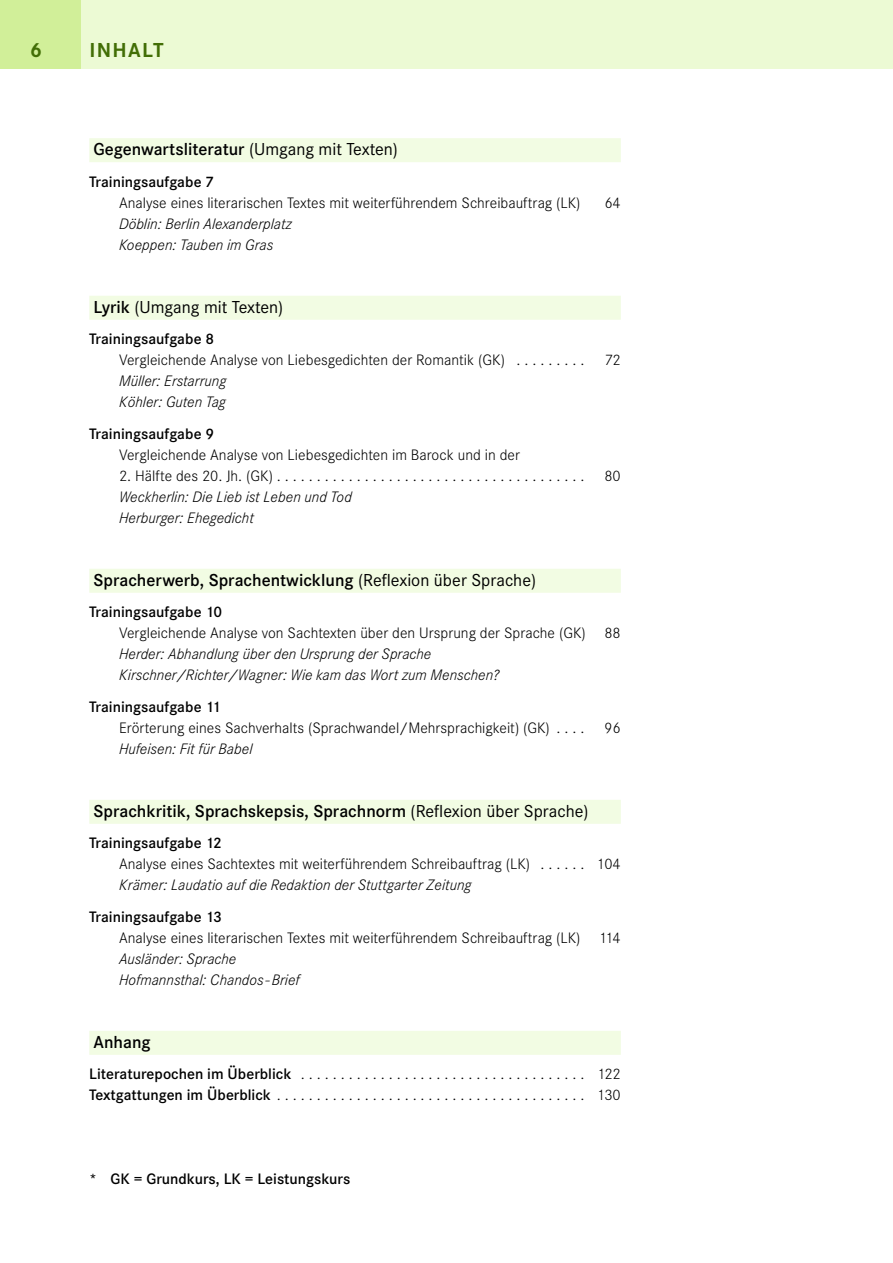
<style>
.page{position:relative;width:893px;height:1263px;background:#fff}
.page>*{position:absolute;margin:0;border:0;box-sizing:border-box;transform-origin:0 0}
._71_Pagina{font:700 21px "Corporate CVS";letter-spacing:.065em;color:#426e06}
._61_Ueberschrift_1{font:18px "Corporate CVS Demi";color:#000}
._61_Ueberschrift_1-2{font:18px "Corporate CVS";color:#000}
._63_Ueberschrift_3{font:15.75px "Corporate CVS Light";color:#000}
._63_Ueberschrift_3-2{font:italic 15.75px/21px "Corporate CVS Light";color:#000}
._62_Ueberschrift_2{font:15.75px "Corporate CVS Demi";color:#000}
._62_Ueberschrift_2-2{font:15.75px "Corporate CVS Light";letter-spacing:-.04em;color:#000}
._63_1_Ueberschrift_3{font:italic 15.75px "Corporate CVS Light";color:#000}
.s1{font-family:"Corporate CVS"}
.s2{font-family:"Corporate CVS Demi"}
</style>
<div class="page">
<div style="left:81px;top:0;width:812px;height:68px;background:#ecfad4"></div>
<div style="left:0;top:0;width:81px;height:68px;background:#d1ef99"></div>
<div style="left:89px;top:138px;width:532px;height:24px;background:#f2fce3"></div>
<div style="left:89px;top:296px;width:532px;height:24px;background:#f2fce3"></div>
<div style="left:89px;top:569px;width:532px;height:24px;background:#f2fce3"></div>
<div style="left:89px;top:800px;width:532px;height:24px;background:#f2fce3"></div>
<div style="left:89px;top:1031px;width:532px;height:24px;background:#f2fce3"></div>
<p class="_71_Pagina" style="left:30px;top:38px;width:13px">6</p>
<h1 class="_71_Pagina" style="left:89px;top:38px;width:76px">INHALT</h1>
<p class="_61_Ueberschrift_1" style="left:94px;top:139px;width:306px">Gegenwartsliteratur <span class="s1">(Umgang mit Texten)</span></p>
<p class="_62_Ueberschrift_2" style="left:89px;top:172px;width:126px">Trainingsaufgabe 7</p>
<p class="_63_Ueberschrift_3" style="left:119px;top:194px;width:463px">Analyse eines literarischen Textes mit weiterführendem Schreibauftrag (LK)</p>
<p class="_63_Ueberschrift_3" style="left:604px;top:194px;width:18px">64</p>
<p class="_63_Ueberschrift_3-2" style="left:119px;top:213px;width:174px">Döblin: Berlin Alexanderplatz</p>
<p class="_63_Ueberschrift_3-2" style="left:119px;top:234px;width:156px">Koeppen: Tauben im Gras</p>
<p class="_61_Ueberschrift_1-2" style="left:94px;top:296px;width:191px"><span class="s2">Lyrik</span> (Umgang mit Texten)</p>
<p class="_62_Ueberschrift_2" style="left:89px;top:330px;width:126px">Trainingsaufgabe 8</p>
<p class="_63_Ueberschrift_3" style="left:119px;top:351px;width:467px">Vergleichende Analyse von Liebesgedichten der Romantik (GK) . . . . . . . . .</p>
<p class="_63_Ueberschrift_3" style="left:604px;top:351px;width:18px">72</p>
<p class="_63_Ueberschrift_3-2" style="left:119px;top:371px;width:109px">Müller: Erstarrung</p>
<p class="_63_1_Ueberschrift_3" style="left:119px;top:393px;width:108px">Köhler: Guten Tag</p>
<p class="_62_Ueberschrift_2" style="left:89px;top:424px;width:126px">Trainingsaufgabe 9</p>
<p class="_63_Ueberschrift_3" style="left:119px;top:446px;width:402px">Vergleichende Analyse von Liebesgedichten im Barock und in der</p>
<p class="_63_Ueberschrift_3" style="left:119px;top:467px;width:467px">2. Hälfte des 20. Jh. (GK) . . . . . . . . . . . . . . . . . . . . . . . . . . . . . . . . . . . . . . .</p>
<p class="_63_Ueberschrift_3" style="left:604px;top:467px;width:18px">80</p>
<p class="_63_Ueberschrift_3-2" style="left:119px;top:486px;width:234px">Weckherlin: Die Lieb ist Leben und Tod</p>
<p class="_63_Ueberschrift_3-2" style="left:119px;top:507px;width:136px">Herburger: Ehegedicht</p>
<p class="_61_Ueberschrift_1" style="left:94px;top:569px;width:444px">Spracherwerb, Sprachentwicklung <span class="s1">(Reflexion über Sprache)</span></p>
<p class="_62_Ueberschrift_2" style="left:89px;top:603px;width:134px">Trainingsaufgabe 10</p>
<p class="_63_Ueberschrift_3" style="left:119px;top:624px;width:503px">Vergleichende Analyse von Sachtexten über den Ursprung der Sprache (GK) 88</p>
<p class="_63_Ueberschrift_3-2" style="left:119px;top:644px;width:314px">Herder: Abhandlung über den Ursprung der Sprache</p>
<p class="_63_1_Ueberschrift_3" style="left:119px;top:666px;width:382px">Kirschner/Richter/Wagner: Wie kam das Wort zum Menschen?</p>
<p class="_62_Ueberschrift_2" style="left:89px;top:697px;width:133px">Trainingsaufgabe 11</p>
<p class="_63_Ueberschrift_3" style="left:119px;top:719px;width:467px">Erörterung eines Sachverhalts (Sprachwandel/Mehrsprachigkeit) (GK) . . . .</p>
<p class="_63_Ueberschrift_3" style="left:604px;top:719px;width:18px">96</p>
<p class="_63_Ueberschrift_3-2" style="left:119px;top:738px;width:135px">Hufeisen: Fit für Babel</p>
<p class="_61_Ueberschrift_1" style="left:94px;top:800px;width:497px">Sprachkritik, Sprachskepsis, Sprachnorm <span class="s1">(Reflexion über Sprache)</span></p>
<p class="_62_Ueberschrift_2" style="left:89px;top:834px;width:134px">Trainingsaufgabe 12</p>
<p class="_63_Ueberschrift_3" style="left:119px;top:855px;width:503px">Analyse eines Sachtextes mit weiterführendem Schreibauftrag (LK) . . . . . . 104</p>
<p class="_63_1_Ueberschrift_3" style="left:119px;top:876px;width:354px">Krämer: Laudatio auf die Redaktion der Stuttgarter Zeitung</p>
<p class="_62_Ueberschrift_2" style="left:89px;top:907px;width:134px">Trainingsaufgabe 13</p>
<p class="_63_Ueberschrift_3" style="left:119px;top:929px;width:503px">Analyse eines literarischen Textes mit weiterführendem Schreibauftrag (LK) 114</p>
<p class="_63_Ueberschrift_3-2" style="left:119px;top:948px;width:182px">Ausländer: Sprache<br>Hofmannsthal: Chandos -Brief</p>
<p class="_61_Ueberschrift_1" style="left:94px;top:1031px;width:59px">Anhang</p>
<p class="_62_Ueberschrift_2-2" style="left:89px;top:1065px;width:533px"><span class="s2">Literaturepochen im Überblick</span> . . . . . . . . . . . . . . . . . . . . . . . . . . . . . . . . . . . . 122</p>
<p class="_62_Ueberschrift_2-2" style="left:89px;top:1086px;width:533px"><span class="s2">Textgattungen im Überblick</span> . . . . . . . . . . . . . . . . . . . . . . . . . . . . . . . . . . . . . . . 130</p>
<p class="_62_Ueberschrift_2" style="left:89px;top:1170px;width:263px">* GK = Grundkurs, LK = Leistungskurs</p>
</div>
